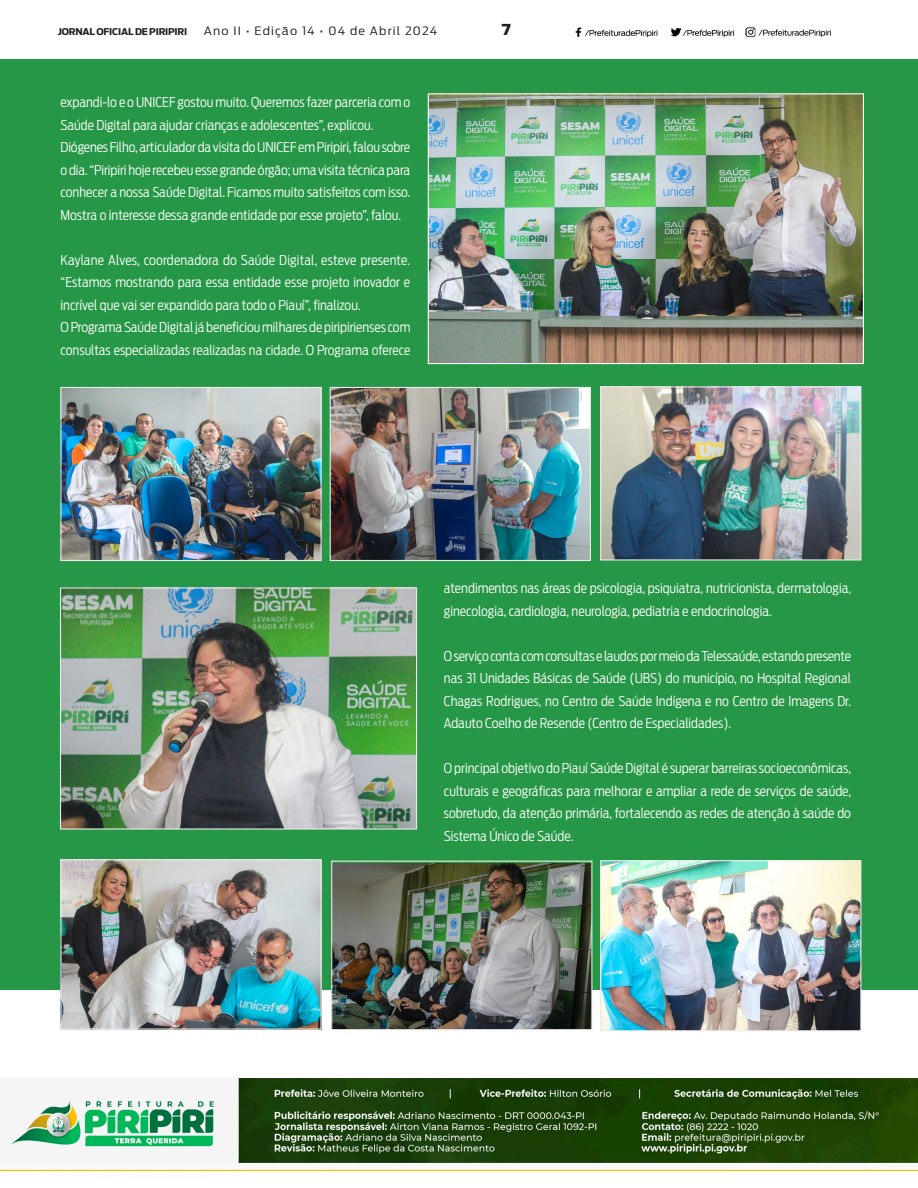
<style>
.page{position:relative;width:918px;height:1188px;background:#fff}
.page>*{position:absolute;margin:0;border:0;box-sizing:border-box;transform-origin:0 0}
.t1{font:900 15px "Ford Antenna";color:#231f20}
.Body__Left_Justify{font:300 13.5px/22.5px "Ford Antenna Cond";color:#fff;text-align:justify}
.t2{font:300 11.55px "Ford Antenna Cond";letter-spacing:.08em;color:#231f20;scale:1.23 1}
.t3{font:700 9.3px "Ford Antenna Cond";letter-spacing:-.02em;color:#231f20;scale:1.18 1}
</style>
<div class="page">
<img style="left:575px;top:27px;width:256px;height:11px">
<img style="left:0;top:1079px;width:918px;height:92px">
<div style="left:0;top:60px;width:918px;height:930px;background:#269746"></div>
<img style="left:430px;top:95px;width:432px;height:267px">
<div style="left:428px;top:93px;width:436px;height:271px;border:1px solid #fff"></div>
<img style="left:332px;top:389px;width:257px;height:170px">
<div style="left:330px;top:387px;width:261px;height:174px;border:1px solid #e9eaeb"></div>
<img style="left:333px;top:863px;width:257px;height:165px">
<div style="left:331px;top:861px;width:261px;height:169px;border:1px solid #e9eaeb"></div>
<img style="left:602px;top:388px;width:257px;height:171px">
<div style="left:600px;top:386px;width:261px;height:175px;border:1px solid #e9eaeb"></div>
<img style="left:602px;top:862px;width:257px;height:167px">
<div style="left:600px;top:860px;width:261px;height:171px;border:1px solid #e9eaeb"></div>
<img style="left:62px;top:389px;width:258px;height:170px">
<div style="left:60px;top:387px;width:262px;height:174px;border:1px solid #e9eaeb"></div>
<img style="left:62px;top:861px;width:258px;height:167px">
<div style="left:60px;top:859px;width:262px;height:171px;border:1px solid #e9eaeb"></div>
<img style="left:62px;top:589px;width:353px;height:239px">
<div style="left:60px;top:587px;width:357px;height:243px;border:1px solid #e9eaeb"></div>
<p class="t3" style="left:58px;top:24px;width:111px">JORNAL OFICIAL DE PIRIPIRI</p>
<p class="t2" style="left:204px;top:21px;width:191px">Ano II • Edição 14 • 04 de Abril 2024</p>
<p class="t1" style="left:502px;top:16px;width:11px">7</p>
<p class="Body__Left_Justify" style="left:61px;top:89px;width:351px">expandi-lo e o UNICEF gostou muito. Queremos fazer parceria com o<br>Saúde Digital para ajudar crianças e adolescentes”, explicou.</p>
<p class="Body__Left_Justify" style="left:61px;top:134px;width:351px">Diógenes Filho, articulador da visita do UNICEF em Piripiri, falou sobre o dia. “Piripiri hoje recebeu esse grande órgão; uma visita técnica para conhecer a nossa Saúde Digital. Ficamos muito satisfeitos com isso.<br>Mostra o interesse dessa grande entidade por esse projeto”, falou.</p>
<p class="Body__Left_Justify" style="left:61px;top:247px;width:351px">Kaylane Alves, coordenadora do Saúde Digital, esteve presente. “Estamos mostrando para essa entidade esse projeto inovador e incrível que vai ser expandido para todo o Piauí”, finalizou.</p>
<p class="Body__Left_Justify" style="left:61px;top:314px;width:351px">O Programa Saúde Digital já beneficiou milhares de piripirienses com consultas especializadas realizadas na cidade. O Programa oferece</p>
<p class="Body__Left_Justify" style="left:444px;top:576px;width:409px">atendimentos nas áreas de psicologia, psiquiatra, nutricionista, dermatologia, ginecologia, cardiologia, neurologia, pediatria e endocrinologia.</p>
<p class="Body__Left_Justify" style="left:444px;top:643px;width:409px">O serviço conta com consultas e laudos por meio da Telessaúde, estando presente nas 31 Unidades Básicas de Saúde (UBS) do município, no Hospital Regional Chagas Rodrigues, no Centro de Saúde Indígena e no Centro de Imagens Dr.<br>Adauto Coelho de Resende (Centro de Especialidades).</p>
<p class="Body__Left_Justify" style="left:444px;top:756px;width:409px">O principal objetivo do Piauí Saúde Digital é superar barreiras socioeconômicas, culturais e geográficas para melhorar e ampliar a rede de serviços de saúde, sobretudo, da atenção primária, fortalecendo as redes de atenção à saúde do Sistema Único de Saúde.</p>
</div>
